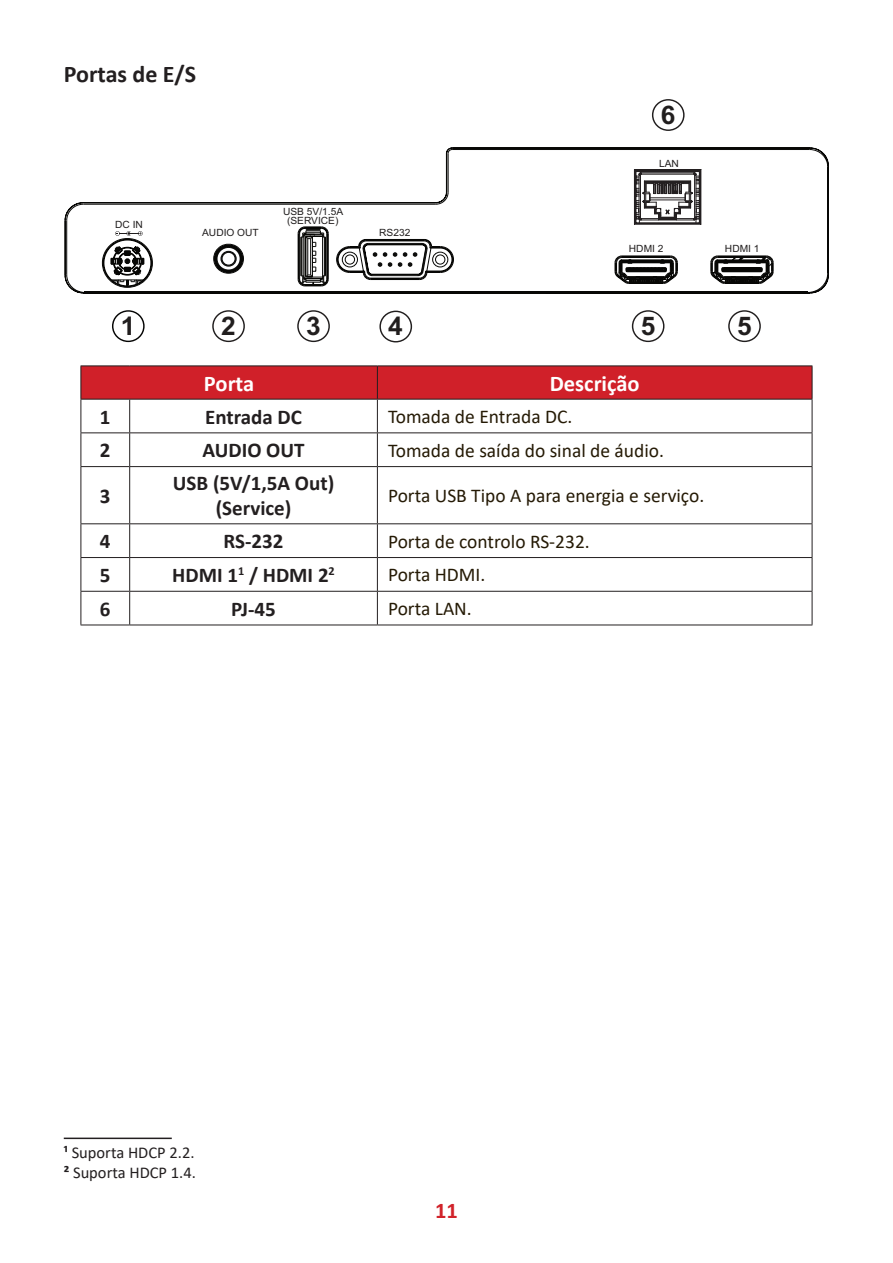
<style>
.page{position:relative;width:893px;height:1263px;background:#fff}
.page>*{position:absolute;margin:0;border:0;box-sizing:border-box;transform-origin:0 0}
.t1{font:700 25.65px "Arial";color:#211e1e}
.t2{font:700 24px "Calibri";color:#231f20}
.t3{font:700 22.5px "Calibri";color:#fff}
.t4{font:700 22.5px "Calibri";color:#d1232a}
.t5{font:700 21px/25.2px "Calibri";color:#231f20;text-align:center}
.t6{font:19.5px "Calibri";color:#251a05}
.t7{font:16.5px/19.8px "Calibri";color:#231f20}
.t8{font:9.9px/8.7px "Arial";color:#211e1e;text-align:center}
.s1{font-weight:700}
</style>
<div class="page">
<hr style="left:83px;top:292px;width:727px;height:2px;background:#070705">
<svg style="left:446px;top:147px;width:383px;height:147px"></svg>
<svg style="left:65px;top:202px;width:21px;height:92px"></svg>
<hr style="left:478px;top:293px;width:68px;height:1px;background:#100f0c">
<div style="left:112px;top:310px;width:33px;height:32px;border:1px solid #050504;border-radius:50%"></div>
<div style="left:212px;top:310px;width:33px;height:32px;border:1px solid #211e1e;border-radius:50%"></div>
<div style="left:297px;top:310px;width:33px;height:32px;border:1px solid #211e1e;border-radius:50%"></div>
<div style="left:379px;top:311px;width:33px;height:31px;border:1px solid #211e1e;border-radius:50%"></div>
<div style="left:632px;top:310px;width:32px;height:32px;border:1px solid #211e1e;border-radius:50%"></div>
<div style="left:728px;top:310px;width:33px;height:32px;border:1px solid #211e1e;border-radius:50%"></div>
<svg style="left:102px;top:169px;width:671px;height:118px"></svg>
<div style="left:652px;top:99px;width:33px;height:32px;border:1px solid #211e1e;border-radius:50%"></div>
<div style="left:82px;top:366px;width:730px;height:33px;background:#d02029"></div>
<hr style="left:81px;top:365px;width:49px;height:1px;background:#231f20">
<hr style="left:81px;top:366px;width:1px;height:33px;background:#231f20">
<hr style="left:130px;top:365px;width:247px;height:1px;background:#231f20">
<hr style="left:377px;top:365px;width:435px;height:1px;background:#231f20">
<hr style="left:377px;top:366px;width:1px;height:33px;background:#231f20">
<hr style="left:812px;top:366px;width:1px;height:33px;background:#231f20">
<hr style="left:81px;top:399px;width:49px;height:1px;background:#231f20">
<hr style="left:81px;top:399px;width:1px;height:33px;background:#231f20">
<hr style="left:130px;top:399px;width:247px;height:1px;background:#231f20">
<hr style="left:129px;top:399px;width:1px;height:33px;background:#231f20">
<hr style="left:377px;top:399px;width:435px;height:1px;background:#231f20">
<hr style="left:377px;top:399px;width:1px;height:33px;background:#231f20">
<hr style="left:812px;top:399px;width:1px;height:33px;background:#231f20">
<hr style="left:81px;top:432px;width:49px;height:1px;background:#231f20">
<hr style="left:81px;top:433px;width:1px;height:33px;background:#231f20">
<hr style="left:130px;top:432px;width:247px;height:1px;background:#231f20">
<hr style="left:129px;top:433px;width:1px;height:33px;background:#231f20">
<hr style="left:377px;top:432px;width:435px;height:1px;background:#231f20">
<hr style="left:377px;top:433px;width:1px;height:33px;background:#231f20">
<hr style="left:812px;top:433px;width:1px;height:33px;background:#231f20">
<hr style="left:81px;top:466px;width:49px;height:1px;background:#231f20">
<hr style="left:81px;top:467px;width:1px;height:56px;background:#231f20">
<hr style="left:130px;top:466px;width:247px;height:1px;background:#231f20">
<hr style="left:129px;top:467px;width:1px;height:56px;background:#231f20">
<hr style="left:377px;top:466px;width:435px;height:1px;background:#231f20">
<hr style="left:377px;top:467px;width:1px;height:56px;background:#231f20">
<hr style="left:812px;top:467px;width:1px;height:56px;background:#231f20">
<hr style="left:81px;top:523px;width:49px;height:1px;background:#231f20">
<hr style="left:81px;top:524px;width:1px;height:33px;background:#231f20">
<hr style="left:130px;top:523px;width:247px;height:1px;background:#231f20">
<hr style="left:129px;top:524px;width:1px;height:33px;background:#231f20">
<hr style="left:377px;top:523px;width:435px;height:1px;background:#231f20">
<hr style="left:377px;top:524px;width:1px;height:33px;background:#231f20">
<hr style="left:812px;top:524px;width:1px;height:33px;background:#231f20">
<hr style="left:81px;top:557px;width:49px;height:1px;background:#231f20">
<hr style="left:81px;top:558px;width:1px;height:33px;background:#231f20">
<hr style="left:130px;top:557px;width:247px;height:1px;background:#231f20">
<hr style="left:129px;top:558px;width:1px;height:33px;background:#231f20">
<hr style="left:377px;top:557px;width:435px;height:1px;background:#231f20">
<hr style="left:377px;top:558px;width:1px;height:33px;background:#231f20">
<hr style="left:812px;top:558px;width:1px;height:33px;background:#231f20">
<hr style="left:81px;top:591px;width:49px;height:1px;background:#231f20">
<hr style="left:81px;top:592px;width:1px;height:33px;background:#231f20">
<hr style="left:130px;top:591px;width:247px;height:1px;background:#231f20">
<hr style="left:129px;top:592px;width:1px;height:33px;background:#231f20">
<hr style="left:377px;top:591px;width:435px;height:1px;background:#231f20">
<hr style="left:377px;top:592px;width:1px;height:33px;background:#231f20">
<hr style="left:812px;top:592px;width:1px;height:33px;background:#231f20">
<hr style="left:81px;top:625px;width:49px;height:1px;background:#231f20">
<hr style="left:130px;top:625px;width:247px;height:1px;background:#231f20">
<hr style="left:377px;top:625px;width:435px;height:1px;background:#231f20">
<hr style="left:64px;top:1137px;width:108px;height:2px;background:#231f20">
<p class="t2" style="left:64px;top:57px;width:134px">Portas de E/S</p>
<p class="t8" style="left:115px;top:220px;width:29px">DC IN</p>
<p class="t8" style="left:202px;top:228px;width:58px">AUDIO OUT</p>
<p class="t8" style="left:283px;top:207px;width:62px">USB 5V/1.5A (SERVICE)</p>
<p class="t8" style="left:379px;top:228px;width:33px">RS232</p>
<h1 class="t1" style="left:661px;top:97px;width:16px">6</h1>
<p class="t8" style="left:659px;top:159px;width:21px">LAN</p>
<p class="t8" style="left:629px;top:244px;width:36px">HDMI 2</p>
<p class="t8" style="left:725px;top:244px;width:36px">HDMI 1</p>
<h1 class="t1" style="left:121px;top:308px;width:16px">1</h1>
<h1 class="t1" style="left:221px;top:308px;width:16px">2</h1>
<h1 class="t1" style="left:306px;top:308px;width:16px">3</h1>
<h1 class="t1" style="left:388px;top:308px;width:16px">4</h1>
<h1 class="t1" style="left:641px;top:308px;width:16px">5</h1>
<h1 class="t1" style="left:737px;top:308px;width:16px">5</h1>
<p class="t3" style="left:204px;top:367px;width:52px">Porta</p>
<p class="t3" style="left:550px;top:367px;width:91px">Descrição</p>
<p class="t5" style="left:100px;top:404px;width:12px">1</p>
<p class="t5" style="left:205px;top:404px;width:98px">Entrada DC</p>
<p class="t6" style="left:388px;top:403px;width:186px">Tomada de Entrada DC.</p>
<p class="t5" style="left:100px;top:437px;width:12px">2</p>
<p class="t5" style="left:202px;top:437px;width:104px">AUDIO OUT</p>
<p class="t6" style="left:388px;top:437px;width:278px">Tomada de saída do sinal de áudio.</p>
<p class="t5" style="left:100px;top:483px;width:12px">3</p>
<p class="t5" style="left:173px;top:470px;width:163px">USB (5V/1,5A Out) (Service)</p>
<p class="t6" style="left:388px;top:482px;width:318px">Porta USB Tipo A para energia e serviço.</p>
<p class="t5" style="left:100px;top:528px;width:12px">4</p>
<p class="t5" style="left:224px;top:528px;width:61px">RS-232</p>
<p class="t6" style="left:388px;top:527px;width:203px">Porta de controlo RS-232.</p>
<p class="t5" style="left:100px;top:562px;width:12px">5</p>
<p class="t5" style="left:172px;top:562px;width:164px">HDMI 1<sup>1</sup> / HDMI 2<sup>2</sup></p>
<p class="t6" style="left:388px;top:561px;width:99px">Porta HDMI.</p>
<p class="t5" style="left:100px;top:596px;width:12px">6</p>
<p class="t5" style="left:231px;top:596px;width:46px">PJ-45</p>
<p class="t6" style="left:388px;top:595px;width:85px">Porta LAN.</p>
<p class="t7" style="left:64px;top:1142px;width:134px"><span class="s1">¹</span> Suporta HDCP 2.2.<br><span class="s1">²</span> Suporta HDCP 1.4.</p>
<p class="t4" style="left:435px;top:1194px;width:24px">11</p>
</div>
